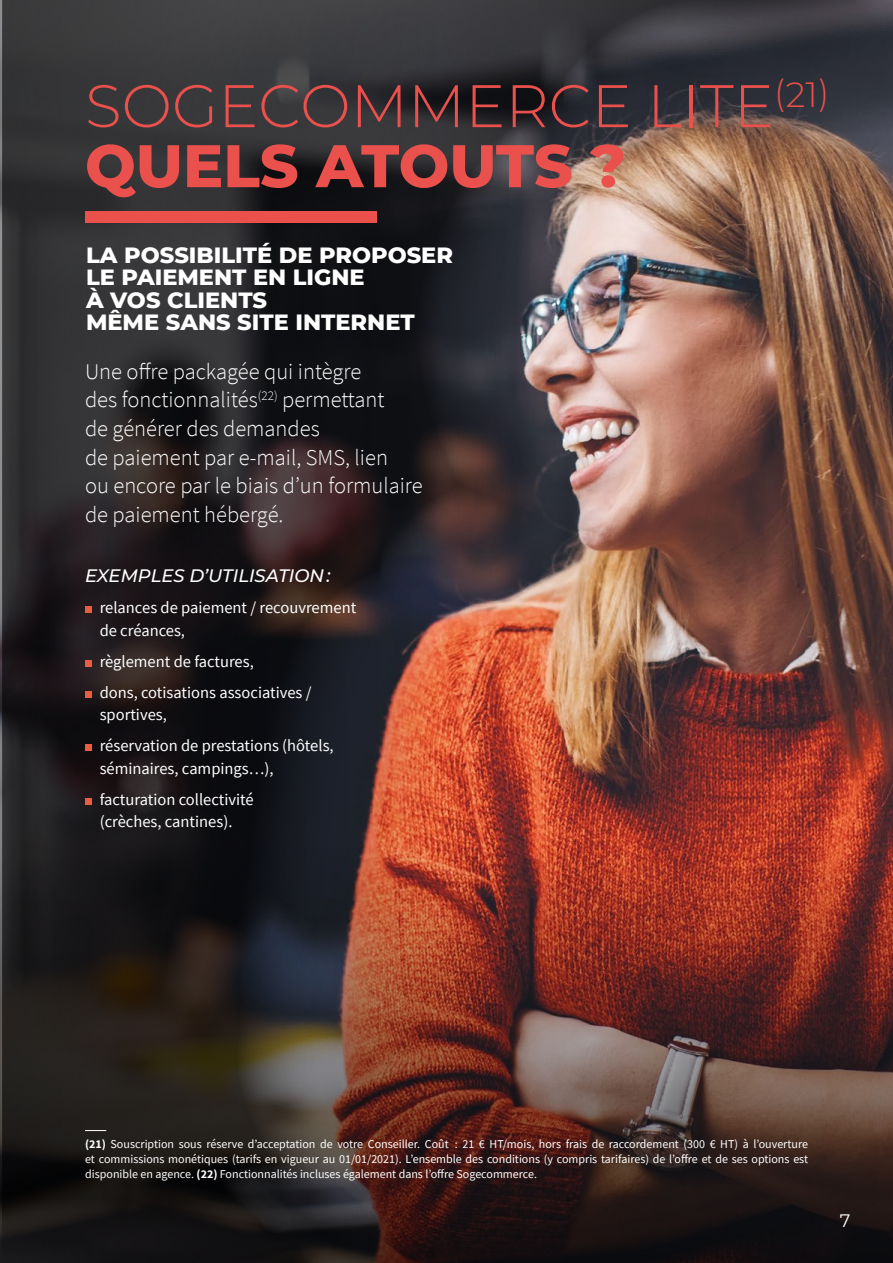
<style>
.page{position:relative;width:893px;height:1263px;background:#fff}
.page>*{position:absolute;margin:0;border:0;box-sizing:border-box;transform-origin:0 0}
.t1{font:300 60px/60px "Montserrat";color:#ea504c}
.t2{font:300 22.5px/28.5px "Source Sans Pro";color:#fff}
.t3{font:800 22.5px/22.5px "Montserrat";color:#fff}
.t4{font:italic 500 18px "Montserrat";color:#fff}
.t5{font:18px "Montserrat";color:#fff}
.t6{font:16.5px/31px "Source Sans Pro";color:#fff}
.t7{font:12px/15px "Source Sans Pro";color:#fff;text-align:justify}
.s1{font-weight:800}
.s2{font-weight:700}
</style>
<div class="page">
<img style="left:438px;top:0;width:455px;height:1263px">
<svg style="left:0;top:0;width:438px;height:1263px;background:#2f2625"></svg>
<svg style="left:85px;top:607px;width:6px;height:6px"></svg>
<svg style="left:85px;top:660px;width:6px;height:6px"></svg>
<svg style="left:85px;top:691px;width:6px;height:6px"></svg>
<svg style="left:85px;top:745px;width:6px;height:6px"></svg>
<svg style="left:85px;top:798px;width:6px;height:6px"></svg>
<svg style="left:85px;top:1130px;width:21px;height:1px"></svg>
<div style="left:85px;top:211px;width:291px;height:11px;background:#ea504c"></div>
<h1 class="t1" style="left:85px;top:74px;width:746px">SOGECOMMERCE LITE<sup>(21)<br></sup><span class="s1">QUELS ATOUTS ?</span></h1>
<h2 class="t3" style="left:86px;top:242px;width:368px">LA POSSIBILITÉ DE PROPOSER<br>LE PAIEMENT EN LIGNE<br>À VOS CLIENTS<br>MÊME SANS SITE INTERNET</h2>
<h2 class="t2" style="left:85px;top:357px;width:339px">Une offre packagée qui intègre<br>des fonctionnalités<sup>(22)</sup> permettant<br>de générer des demandes<br>de paiement par e-mail, SMS, lien<br>ou encore par le biais d’un formulaire de paiement hébergé.</h2>
<h3 class="t4" style="left:85px;top:563px;width:247px">EXEMPLES D’UTILISATION :</h3>
<h3 class="t6" style="left:100px;top:596px;width:258px;line-height:22.5px">relances de paiement / recouvrement de créances,</h3>
<h3 class="t6" style="left:100px;top:645px;width:213px">règlement de factures,<br>dons, cotisations associatives /</h3>
<h3 class="t6" style="left:100px;top:699px;width:235px">sportives,<br>réservation de prestations (hôtels,</h3>
<h3 class="t6" style="left:100px;top:752px;width:175px">séminaires, campings…), facturation collectivité</h3>
<h3 class="t6" style="left:100px;top:806px;width:134px">(crèches, cantines).</h3>
<p class="t7" style="left:85px;top:1136px;width:725px"><span class="s2">(21)</span> Souscription sous réserve d’acceptation de votre Conseiller. Coût : 21 € HT/mois, hors frais de raccordement (300 € HT) à l’ouverture et commissions monétiques (tarifs en vigueur au 01/01/2021). L’ensemble des conditions (y compris tarifaires) de l’offre et de ses options est disponible en agence. <span class="s2">(22)</span> Fonctionnalités incluses également dans l’offre Sogecommerce.</p>
<h3 class="t5" style="left:840px;top:1208px;width:12px">7</h3>
</div>
